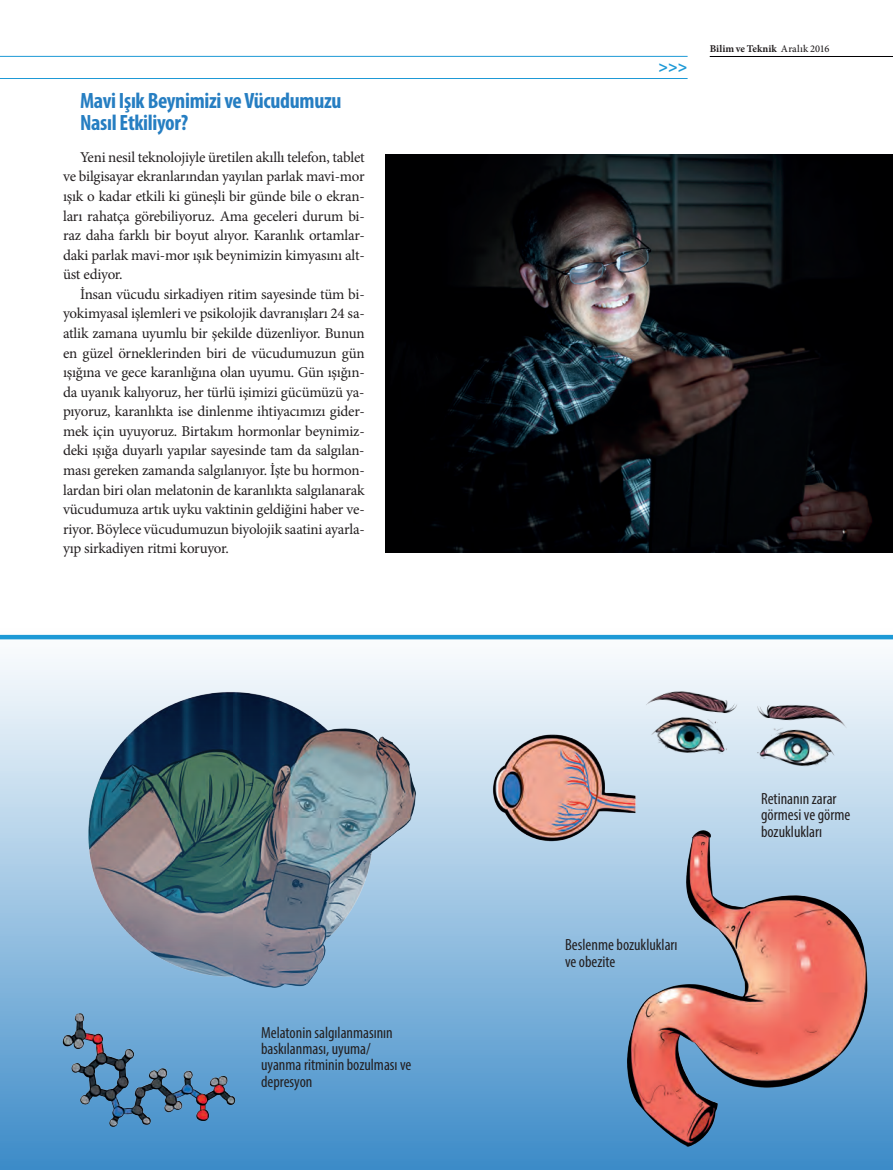
<style>
.page{position:relative;width:893px;height:1170px;background:#fff}
.page>*{position:absolute;margin:0;border:0;box-sizing:border-box;transform-origin:0 0}
.t1{font:700 condensed 22.2px/22.2px "Myriad Pro";letter-spacing:-.015em;color:#267ec2}
.t2{font:condensed 16.2px/16.2px "Myriad Pro";color:#231f20}
.t3{font:700 16.2px "Myriad Pro";color:#1d99d6}
.t4{font:15px/19.5px "Minion Pro";letter-spacing:-.015em;color:#231f20;text-align:justify}
.t5{font:700 10.35px "Minion Pro";letter-spacing:.005em;color:#231f20}
.s1{font-weight:500}
</style>
<div class="page">
<hr style="left:709px;top:56px;width:183px;height:1px;background:#000103">
<div style="left:0;top:571px;width:892px;height:598px;background:linear-gradient(to bottom,#fff,#418ec9)"></div>
<hr style="left:0;top:78px;width:687px;height:1px;background:#1d99d6">
<hr style="left:0;top:56px;width:687px;height:1px;background:#1d99d6">
<div style="left:0;top:634px;width:892px;height:5px;background:#1d99d6"></div>
<img style="left:20px;top:957px;width:250px;height:190px">
<img style="left:607px;top:809px;width:285px;height:360px">
<img style="left:458px;top:675px;width:222px;height:221px">
<img style="left:630px;top:623px;width:228px;height:224px">
<img style="left:49px;top:633px;width:388px;height:389px;border-radius:194px">
<img style="left:386px;top:155px;width:506px;height:397px">
<h1 class="t1" style="left:80px;top:89px;width:263px">Mavi Işık Beynimizi ve Vücudumuzu<br>Nasıl Etkiliyor?</h1>
<p class="t4" style="left:63px;top:147px;width:303px;text-indent:17px">Yeni nesil teknolojiyle üretilen akıllı telefon, tablet ve bilgisayar ekranlarından yayılan parlak mavi-mor ışık o kadar etkili ki güneşli bir günde bile o ekran&shy;ları rahatça görebiliyoruz. Ama geceleri durum bi&shy;raz daha farklı bir boyut alıyor. Karanlık ortamlar&shy;daki parlak mavi-mor ışık beynimizin kimyasını alt&shy;üst ediyor.</p>
<p class="t4" style="left:63px;top:284px;width:303px;text-indent:17px">İnsan vücudu sirkadiyen ritim sayesinde tüm bi&shy;yokimyasal işlemleri ve psikolojik davranışları 24 sa&shy;atlik zamana uyumlu bir şekilde düzenliyor. Bunun en güzel örneklerinden biri de vücudumuzun gün ışığına ve gece karanlığına olan uyumu. Gün ışığın&shy;da uyanık kalıyoruz, her türlü işimizi gücümüzü ya&shy;pıyoruz, karanlıkta ise dinlenme ihtiyacımızı gider&shy;mek için uyuyoruz. Birtakım hormonlar beynimiz&shy;deki ışığa duyarlı yapılar sayesinde tam da salgılan&shy;ması gereken zamanda salgılanıyor. İşte bu hormon&shy;lardan biri olan melatonin de karanlıkta salgılanarak vücudumuza artık uyku vaktinin geldiğini haber ve&shy;riyor. Böylece vücudumuzun biyolojik saatini ayarla&shy;yıp sirkadiyen ritmi koruyor.</p>
<p class="t2" style="left:261px;top:1023px;width:152px">Melatonin salgılanmasının baskılanması, uyuma/ uyanma ritminin bozulması ve depresyon</p>
<p class="t3" style="left:658px;top:56px;width:30px">&gt;&gt;&gt;</p>
<p class="t5" style="left:709px;top:42px;width:121px">Bilim ve Teknik <span class="s1">Aralık 2016</span></p>
<p class="t2" style="left:565px;top:936px;width:114px">Beslenme bozuklukları ve obezite</p>
<p class="t2" style="left:761px;top:790px;width:91px">Retinanın zarar görmesi ve görme bozuklukları</p>
</div>
